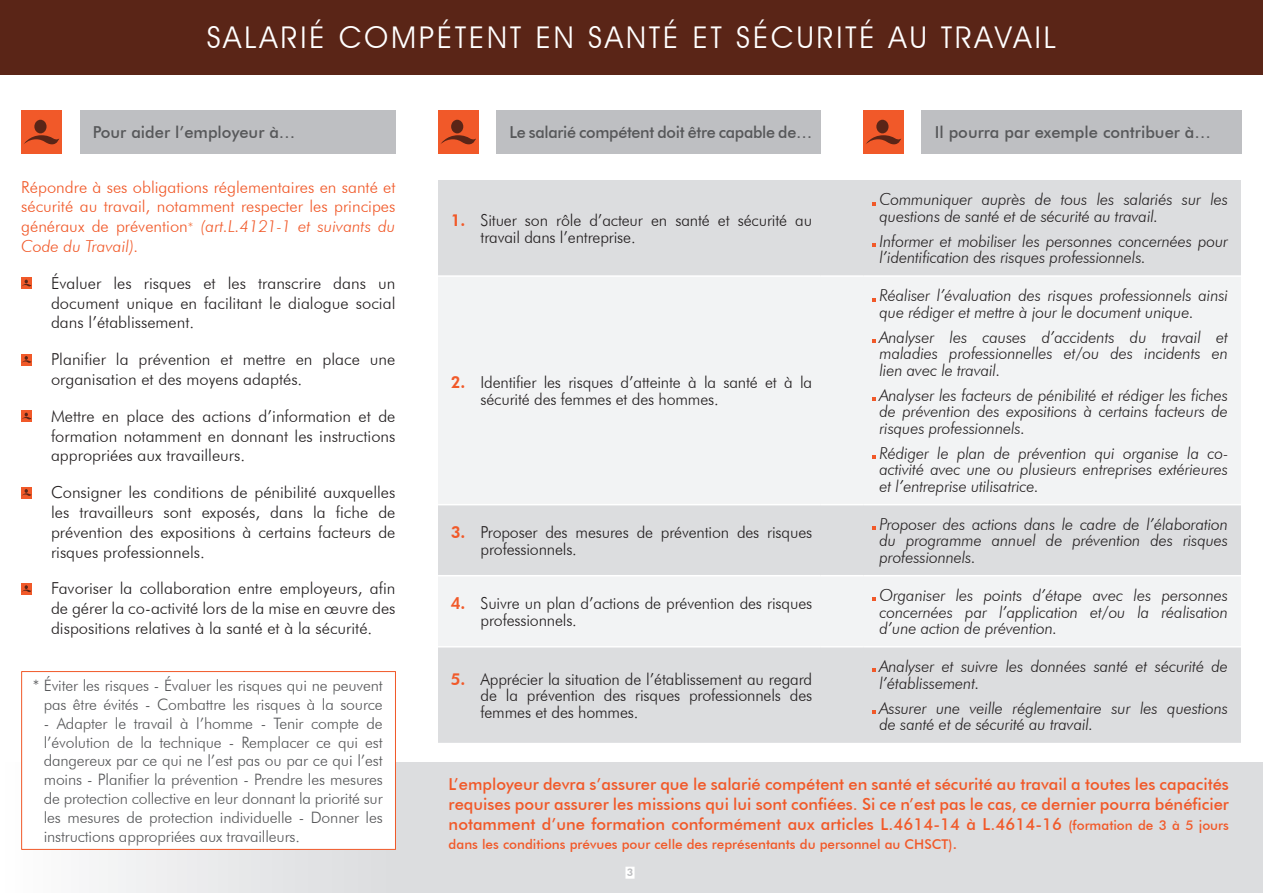
<style>
.page{position:relative;width:1263px;height:893px;background:#fff}
.page>*{position:absolute;margin:0;border:0;box-sizing:border-box;transform-origin:0 0}
.t1{font:30px "Avant Garde IT Cby BT";letter-spacing:.1em;color:#fff}
.t2{font:italic 300 16.5px/16.5px "Futura BT";letter-spacing:-.01em;color:#231f20}
.t3{font:300 16.5px/19.8px "Futura BT";letter-spacing:-.01em;color:#231f20}
.t4{font:500 16.5px/19.8px "Futura BT";color:#f15929;text-align:justify}
.t5{font:300 16.5px/19.8px "Futura BT";color:#f15929;text-align:justify}
.t6{font:500 16.5px "Futura BT";color:#57585a}
.t7{font:500 16.5px "Futura BT";letter-spacing:-.02em;color:#57585a}
.t8{font:300 15.75px/18.9px "Futura BT";letter-spacing:-.01em;color:#57585a;text-align:right}
.t9{font:500 13.5px "Futura BT";color:#f15929}
.t10{font:800 10.5px "Futura BT";color:#bcbdc0}
.s1{font-size:13.5px;color:#f47b4b}
.s2{font-style:italic}
.s3{font-weight:800;color:#f15929}
.s4{font-size:13.5px}
.s5{font-size:16.5px}
</style>
<div class="page">
<div style="left:415px;top:762px;width:848px;height:131px;background:#dcdddf"></div>
<div style="left:0;top:762px;width:417px;height:131px;background:linear-gradient(to right,#fdfdfd,#d9dadc)"></div>
<div style="left:0;top:0;width:1263px;height:75px;background:#5a2517"></div>
<div style="left:438px;top:180px;width:803px;height:563px;background:#dcdddf"></div>
<svg style="left:438px;top:277px;width:803px;height:369px;fill:#f2f3f4"></svg>
<hr style="left:438px;top:275px;width:383px;height:2px;background:#fff">
<hr style="left:863px;top:275px;width:378px;height:2px;background:#fff">
<hr style="left:821px;top:275px;width:42px;height:2px;background:#fff">
<hr style="left:438px;top:504px;width:383px;height:1px;background:#fff">
<hr style="left:863px;top:504px;width:378px;height:1px;background:#fff">
<hr style="left:821px;top:504px;width:42px;height:1px;background:#fff">
<hr style="left:438px;top:575px;width:383px;height:1px;background:#fff">
<hr style="left:863px;top:575px;width:378px;height:1px;background:#fff">
<hr style="left:821px;top:575px;width:42px;height:1px;background:#fff">
<hr style="left:438px;top:646px;width:383px;height:1px;background:#fff">
<hr style="left:863px;top:646px;width:378px;height:1px;background:#fff">
<hr style="left:821px;top:646px;width:42px;height:1px;background:#fff">
<svg style="left:872px;top:243px;width:3px;height:4px"></svg>
<svg style="left:872px;top:339px;width:3px;height:4px"></svg>
<svg style="left:872px;top:397px;width:3px;height:4px"></svg>
<svg style="left:872px;top:455px;width:3px;height:4px"></svg>
<svg style="left:872px;top:526px;width:3px;height:4px"></svg>
<svg style="left:872px;top:597px;width:3px;height:4px"></svg>
<svg style="left:872px;top:668px;width:3px;height:4px"></svg>
<svg style="left:872px;top:710px;width:3px;height:4px"></svg>
<div style="left:80px;top:111px;width:315px;height:43px;background:#bebfc2"></div>
<div style="left:21px;top:111px;width:40px;height:43px;background:#f15929"></div>
<svg style="left:24px;top:120px;width:35px;height:24px"></svg>
<div style="left:496px;top:111px;width:325px;height:43px;background:#bebfc2"></div>
<div style="left:438px;top:111px;width:40px;height:43px;background:#f15929"></div>
<svg style="left:440px;top:120px;width:36px;height:24px"></svg>
<div style="left:922px;top:111px;width:320px;height:43px;background:#bebfc2"></div>
<div style="left:863px;top:111px;width:40px;height:43px;background:#f15929"></div>
<svg style="left:866px;top:120px;width:35px;height:24px"></svg>
<div style="left:21px;top:671px;width:375px;height:179px;background:#fff;border:1px solid #f15929"></div>
<div style="left:21px;top:277px;width:11px;height:12px;background:#f15929"></div>
<svg style="left:22px;top:280px;width:9px;height:6px"></svg>
<div style="left:21px;top:354px;width:11px;height:11px;background:#f15929"></div>
<svg style="left:22px;top:356px;width:9px;height:7px"></svg>
<svg style="left:21px;top:411px;width:11px;height:11px"></svg>
<svg style="left:22px;top:413px;width:9px;height:6px"></svg>
<div style="left:21px;top:487px;width:11px;height:11px;background:#f15929"></div>
<svg style="left:22px;top:489px;width:9px;height:7px"></svg>
<div style="left:21px;top:583px;width:11px;height:11px;background:#f15929"></div>
<svg style="left:22px;top:585px;width:9px;height:7px"></svg>
<div style="left:625px;top:867px;width:9px;height:12px;background:#fff"></div>
<h1 class="t1" style="left:207px;top:19px;width:851px">SALARIÉ COMPÉTENT EN SANTÉ ET SÉCURITÉ AU TRAVAIL</h1>
<p class="t6" style="left:93px;top:122px;width:204px">Pour aider l’employeur à…</p>
<p class="t7" style="left:509px;top:122px;width:304px">Le salarié compétent doit être capable de…</p>
<p class="t6" style="left:935px;top:122px;width:278px">Il pourra par exemple contribuer à…</p>
<p class="t5" style="left:21px;top:177px;width:376px">Répondre à ses obligations réglementaires en santé et sécurité au travail, notamment respecter les principes généraux de prévention<span class="s1">*</span> <span class="s2">(art.L.4121-1 et suivants du Code du Travail).</span></p>
<p class="t3" style="left:51px;top:273px;width:346px;text-align:justify">Évaluer les risques et les transcrire dans un document unique en facilitant le dialogue social dans l’établissement.</p>
<p class="t3" style="left:51px;top:349px;width:346px">Planifier la prévention et mettre en place une organisation et des moyens adaptés.</p>
<p class="t3" style="left:51px;top:406px;width:346px;text-align:justify">Mettre en place des actions d’information et de formation notamment en donnant les instructions appropriées aux travailleurs.</p>
<p class="t3" style="left:51px;top:482px;width:346px;text-align:justify">Consigner les conditions de pénibilité auxquelles les travailleurs sont exposés, dans la fiche de prévention des expositions à certains facteurs de risques professionnels.</p>
<p class="t3" style="left:51px;top:578px;width:346px;text-align:justify">Favoriser la collaboration entre employeurs, afin de gérer la co-activité lors de la mise en œuvre des dispositions relatives à la santé et à la sécurité.</p>
<p class="t8" style="left:33px;top:676px;width:351px">* Éviter les risques - Évaluer les risques qui ne peuvent pas être évités - Combattre les risques à la source</p>
<p class="t8" style="left:44px;top:713px;width:340px;text-align:justify">- Adapter le travail à l’homme - Tenir compte de l’évolution de la technique - Remplacer ce qui est dangereux par ce qui ne l’est pas ou par ce qui l’est moins - Planifier la prévention - Prendre les mesures de protection collective en leur donnant la priorité sur les mesures de protection individuelle - Donner les instructions appropriées aux travailleurs.</p>
<p class="t3" style="left:480px;top:212px;width:333px;line-height:16.5px;text-indent:-30px"><span class="s3">1.</span> Situer son rôle d’acteur en santé et sécurité au travail dans l’entreprise.</p>
<p class="t3" style="left:480px;top:374px;width:333px;line-height:16.5px;text-indent:-30px"><span class="s3">2.</span> Identifier les risques d’atteinte à la santé et à la sécurité des femmes et des hommes.</p>
<p class="t2" style="left:879px;top:191px;width:350px">Communiquer auprès de tous les salariés sur les questions de santé et de sécurité au travail.</p>
<p class="t2" style="left:879px;top:233px;width:350px">Informer et mobiliser les personnes concernées pour l’identification des risques professionnels.</p>
<p class="t2" style="left:879px;top:287px;width:350px">Réaliser l’évaluation des risques professionnels ainsi que rédiger et mettre à jour le document unique.</p>
<p class="t2" style="left:879px;top:329px;width:350px;text-align:justify">Analyser les causes d’accidents du travail et maladies professionnelles et/ou des incidents en lien avec le travail.</p>
<p class="t2" style="left:879px;top:387px;width:350px;text-align:justify">Analyser les facteurs de pénibilité et rédiger les fiches de prévention des expositions à certains facteurs de risques professionnels.</p>
<p class="t2" style="left:879px;top:445px;width:350px;text-align:justify">Rédiger le plan de prévention qui organise la co&shy;activité avec une ou plusieurs entreprises extérieures et l’entreprise utilisatrice.</p>
<p class="t3" style="left:480px;top:524px;width:333px;line-height:16.5px;text-indent:-30px"><span class="s3">3.</span> Proposer des mesures de prévention des risques professionnels.</p>
<p class="t2" style="left:879px;top:516px;width:350px;text-align:justify">Proposer des actions dans le cadre de l’élaboration du programme annuel de prévention des risques professionnels.</p>
<p class="t3" style="left:480px;top:595px;width:333px;line-height:16.5px;text-indent:-30px"><span class="s3">4.</span> Suivre un plan d’actions de prévention des risques professionnels.</p>
<p class="t2" style="left:879px;top:587px;width:350px;text-align:justify">Organiser les points d’étape avec les personnes concernées par l’application et/ou la réalisation d’une action de prévention.</p>
<p class="t3" style="left:480px;top:670px;width:333px;line-height:16.5px;text-align:justify;text-indent:-30px"><span class="s3">5.</span> Apprécier la situation de l’établissement au regard de la prévention des risques professionnels des femmes et des hommes.</p>
<p class="t2" style="left:879px;top:658px;width:350px">Analyser et suivre les données santé et sécurité de l’établissement.</p>
<p class="t2" style="left:879px;top:699px;width:350px">Assurer une veille réglementaire sur les questions de santé et de sécurité au travail.</p>
<p class="t4" style="left:449px;top:774px;width:782px">L’employeur devra s’assurer que le salarié compétent en santé et sécurité au travail a toutes les capacités requises pour assurer les missions qui lui sont confiées. Si ce n’est pas le cas, ce dernier pourra bénéficier notamment d’une formation conformément aux articles L.4614-14 à L.4614-16 <span class="s4">(formation de 3 à 5 jours</span></p>
<p class="t9" style="left:449px;top:836px;width:510px">dans les conditions prévues pour celle des représentants du personnel au CHSCT)<span class="s5">.</span></p>
<p class="t10" style="left:627px;top:866px;width:8px">3</p>
</div>
